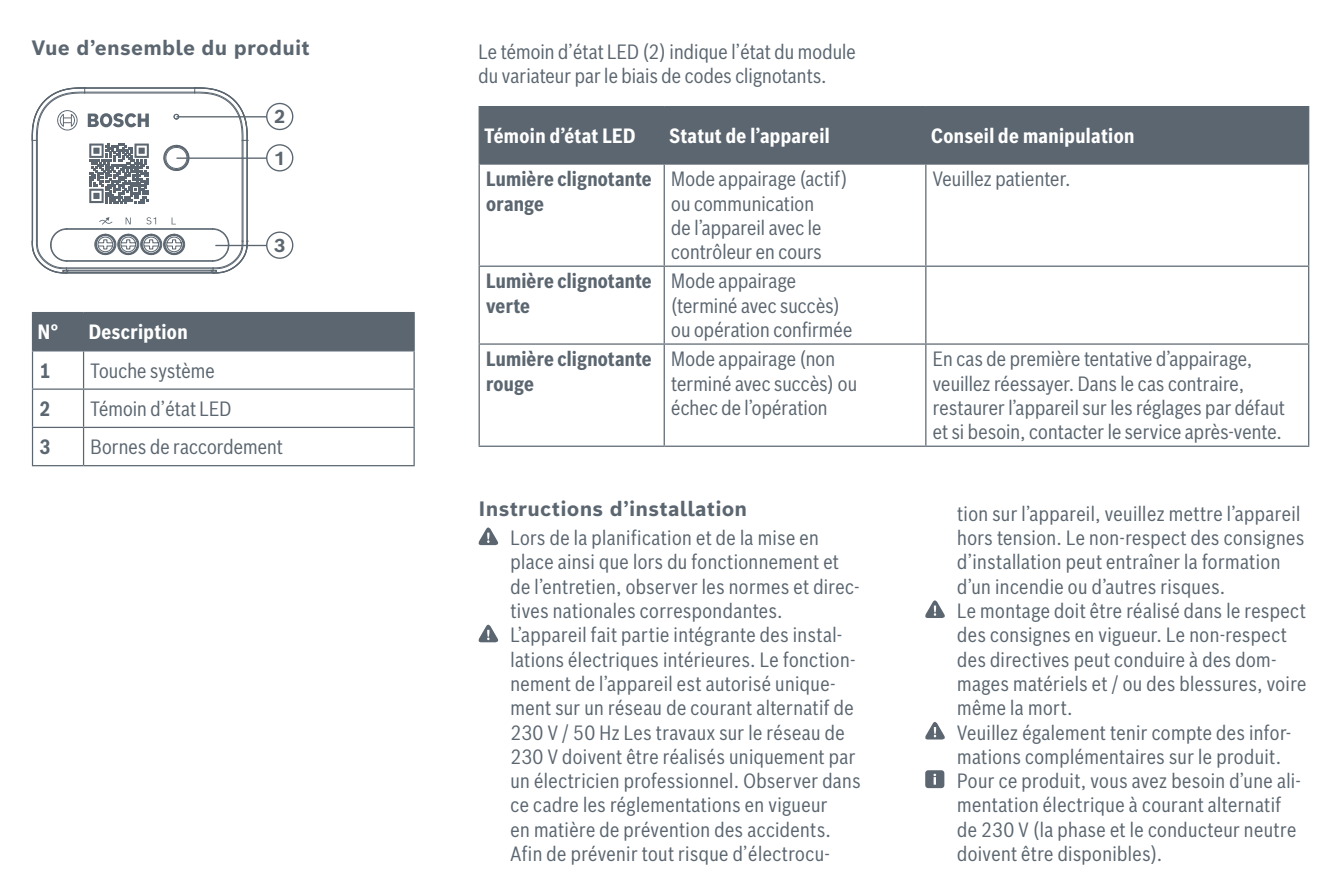
<style>
.page{position:relative;width:1340px;height:893px;background:#fff}
.page>*{position:absolute;margin:0;border:0;box-sizing:border-box;transform-origin:0 0}
.t1{font:20.25px/24.3px "Bosch Sans Cond";letter-spacing:.02em;color:#5b6670}
.t2{font:700 20.25px/24.3px "Bosch Sans Cond";letter-spacing:.01em;color:#5b6670}
.t3{font:700 20.25px "Bosch Sans Cond";letter-spacing:.02em;color:#fff}
.t4{font:700 20.25px "Bosch Sans";letter-spacing:.01em;color:#5b6670}
.t5{font:700 18.22px "Bosch Sans";color:#5b6670}
</style>
<div class="page">
<hr style="left:37px;top:140px;width:1px;height:101px;background:#5b6670">
<hr style="left:36px;top:140px;width:1px;height:101px;background:#5b6670">
<hr style="left:32px;top:140px;width:1px;height:101px;background:#5b6670">
<hr style="left:67px;top:229px;width:146px;height:1px;background:#5b6670">
<hr style="left:66px;top:268px;width:147px;height:1px;background:#5b6670">
<hr style="left:67px;top:228px;width:146px;height:1px;background:#5b6670">
<hr style="left:85px;top:93px;width:110px;height:1px;background:#5b6670">
<hr style="left:66px;top:267px;width:147px;height:1px;background:#5b6670">
<hr style="left:242px;top:140px;width:1px;height:101px;background:#5b6670">
<hr style="left:85px;top:92px;width:110px;height:1px;background:#5b6670">
<hr style="left:243px;top:140px;width:1px;height:101px;background:#5b6670">
<hr style="left:67px;top:261px;width:146px;height:1px;background:#5b6670">
<hr style="left:67px;top:260px;width:146px;height:1px;background:#5b6670">
<hr style="left:66px;top:273px;width:147px;height:1px;background:#5b6670">
<hr style="left:247px;top:140px;width:1px;height:101px;background:#5b6670">
<hr style="left:67px;top:270px;width:145px;height:1px;background:#5b6670">
<hr style="left:246px;top:140px;width:1px;height:101px;background:#5b6670">
<hr style="left:85px;top:88px;width:110px;height:1px;background:#5b6670">
<hr style="left:67px;top:272px;width:145px;height:1px;background:#5b6670">
<svg style="left:32px;top:228px;width:37px;height:46px"></svg>
<svg style="left:163px;top:88px;width:85px;height:83px"></svg>
<svg style="left:210px;top:228px;width:38px;height:46px"></svg>
<svg style="left:32px;top:88px;width:117px;height:115px"></svg>
<svg style="left:94px;top:234px;width:91px;height:21px"></svg>
<svg style="left:146px;top:217px;width:10px;height:7px"></svg>
<svg style="left:126px;top:217px;width:5px;height:7px"></svg>
<svg style="left:99px;top:217px;width:13px;height:8px"></svg>
<hr style="left:176px;top:157px;width:117px;height:2px;background:#5b6670">
<div style="left:267px;top:145px;width:26px;height:26px;background:#fff;border-radius:50%"></div>
<div style="left:266px;top:144px;width:27px;height:28px;border:1px solid #5b6670;border-radius:50%"></div>
<hr style="left:176px;top:116px;width:117px;height:1px;background:#5b6670">
<div style="left:267px;top:103px;width:26px;height:26px;background:#fff;border-radius:50%"></div>
<div style="left:266px;top:103px;width:27px;height:27px;border:1px solid #5b6670;border-radius:50%"></div>
<hr style="left:215px;top:245px;width:78px;height:1px;background:#5b6670">
<div style="left:267px;top:232px;width:26px;height:26px;background:#fff;border-radius:50%"></div>
<div style="left:266px;top:231px;width:27px;height:28px;border:1px solid #5b6670;border-radius:50%"></div>
<div style="left:33px;top:313px;width:380px;height:37px;background:#5b6670"></div>
<hr style="left:32px;top:312px;width:52px;height:1px;background:#5b6670">
<hr style="left:32px;top:313px;width:1px;height:37px;background:#5b6670">
<hr style="left:84px;top:312px;width:331px;height:1px;background:#5b6670">
<hr style="left:83px;top:313px;width:1px;height:37px;background:#5b6670">
<hr style="left:413px;top:313px;width:2px;height:37px;background:#5b6670">
<hr style="left:32px;top:350px;width:52px;height:1px;background:#5b6670">
<hr style="left:32px;top:351px;width:1px;height:37px;background:#5b6670">
<hr style="left:84px;top:350px;width:331px;height:1px;background:#5b6670">
<hr style="left:83px;top:351px;width:1px;height:37px;background:#5b6670">
<hr style="left:413px;top:351px;width:2px;height:37px;background:#5b6670">
<hr style="left:32px;top:388px;width:52px;height:2px;background:#5b6670">
<hr style="left:32px;top:390px;width:1px;height:37px;background:#5b6670">
<hr style="left:84px;top:388px;width:331px;height:2px;background:#5b6670">
<hr style="left:83px;top:390px;width:1px;height:37px;background:#5b6670">
<hr style="left:413px;top:390px;width:2px;height:37px;background:#5b6670">
<hr style="left:32px;top:427px;width:52px;height:1px;background:#5b6670">
<hr style="left:32px;top:428px;width:1px;height:37px;background:#5b6670">
<hr style="left:84px;top:427px;width:331px;height:1px;background:#5b6670">
<hr style="left:83px;top:428px;width:1px;height:37px;background:#5b6670">
<hr style="left:413px;top:428px;width:2px;height:37px;background:#5b6670">
<hr style="left:32px;top:465px;width:52px;height:1px;background:#5b6670">
<hr style="left:84px;top:465px;width:331px;height:1px;background:#5b6670">
<div style="left:480px;top:107px;width:827px;height:56px;background:#5b6670"></div>
<hr style="left:478px;top:106px;width:186px;height:1px;background:#5b6670">
<hr style="left:478px;top:107px;width:2px;height:56px;background:#5b6670">
<hr style="left:664px;top:106px;width:261px;height:1px;background:#5b6670">
<hr style="left:663px;top:107px;width:2px;height:56px;background:#5b6670">
<hr style="left:925px;top:106px;width:384px;height:1px;background:#5b6670">
<hr style="left:925px;top:107px;width:1px;height:56px;background:#5b6670">
<hr style="left:1307px;top:107px;width:2px;height:56px;background:#5b6670">
<hr style="left:478px;top:163px;width:186px;height:2px;background:#5b6670">
<hr style="left:478px;top:165px;width:2px;height:101px;background:#5b6670">
<hr style="left:664px;top:163px;width:261px;height:2px;background:#5b6670">
<hr style="left:663px;top:165px;width:2px;height:101px;background:#5b6670">
<hr style="left:925px;top:163px;width:384px;height:2px;background:#5b6670">
<hr style="left:925px;top:165px;width:1px;height:101px;background:#5b6670">
<hr style="left:1307px;top:165px;width:2px;height:101px;background:#5b6670">
<hr style="left:478px;top:266px;width:186px;height:1px;background:#5b6670">
<hr style="left:478px;top:267px;width:2px;height:76px;background:#5b6670">
<hr style="left:664px;top:266px;width:261px;height:1px;background:#5b6670">
<hr style="left:663px;top:267px;width:2px;height:76px;background:#5b6670">
<hr style="left:925px;top:266px;width:384px;height:1px;background:#5b6670">
<hr style="left:925px;top:267px;width:1px;height:76px;background:#5b6670">
<hr style="left:1307px;top:267px;width:2px;height:76px;background:#5b6670">
<hr style="left:478px;top:343px;width:186px;height:2px;background:#5b6670">
<hr style="left:478px;top:345px;width:2px;height:101px;background:#5b6670">
<hr style="left:664px;top:343px;width:261px;height:2px;background:#5b6670">
<hr style="left:663px;top:345px;width:2px;height:101px;background:#5b6670">
<hr style="left:925px;top:343px;width:384px;height:2px;background:#5b6670">
<hr style="left:925px;top:345px;width:1px;height:101px;background:#5b6670">
<hr style="left:1307px;top:345px;width:2px;height:101px;background:#5b6670">
<hr style="left:478px;top:446px;width:186px;height:1px;background:#5b6670">
<hr style="left:664px;top:446px;width:261px;height:1px;background:#5b6670">
<hr style="left:925px;top:446px;width:384px;height:1px;background:#5b6670">
<svg style="left:478px;top:527px;width:20px;height:19px"></svg>
<svg style="left:478px;top:624px;width:21px;height:19px"></svg>
<svg style="left:925px;top:600px;width:20px;height:18px"></svg>
<svg style="left:925px;top:722px;width:20px;height:18px"></svg>
<div style="left:925px;top:770px;width:19px;height:18px;background:#5b6670;border-radius:3px"></div>
<svg style="left:933px;top:774px;width:3px;height:11px"></svg>
<p class="t4" style="left:32px;top:30px;width:279px">Vue d’ensemble du produit</p>
<p class="t5" style="left:274px;top:105px;width:13px">2</p>
<p class="t5" style="left:274px;top:146px;width:13px">1</p>
<p class="t5" style="left:274px;top:233px;width:13px">3</p>
<p class="t3" style="left:38px;top:317px;width:22px">N°</p>
<p class="t3" style="left:89px;top:317px;width:100px">Description</p>
<p class="t2" style="left:40px;top:357px;width:12px">1</p>
<p class="t1" style="left:91px;top:357px;width:126px">Touche système</p>
<p class="t2" style="left:40px;top:395px;width:12px">2</p>
<p class="t1" style="left:91px;top:395px;width:142px">Témoin d’état LED</p>
<p class="t2" style="left:40px;top:434px;width:12px">3</p>
<p class="t1" style="left:91px;top:433px;width:194px">Bornes de raccordement</p>
<p class="t1" style="left:478px;top:38px;width:379px">Le témoin d’état LED (2) indique l’état du module du variateur par le biais de codes clignotants.</p>
<p class="t3" style="left:484px;top:121px;width:153px">Témoin d’état LED</p>
<p class="t3" style="left:669px;top:121px;width:162px">Statut de l’appareil</p>
<p class="t3" style="left:931px;top:121px;width:205px">Conseil de manipulation</p>
<p class="t2" style="left:486px;top:166px;width:167px">Lumière clignotante orange</p>
<p class="t1" style="left:671px;top:165px;width:178px">Mode appairage (actif) ou communication<br>de l’appareil avec le contrôleur en cours</p>
<p class="t1" style="left:932px;top:165px;width:139px">Veuillez patienter.</p>
<p class="t2" style="left:486px;top:268px;width:167px">Lumière clignotante verte</p>
<p class="t1" style="left:671px;top:268px;width:182px">Mode appairage (terminé avec succès) ou opération confirmée</p>
<p class="t2" style="left:486px;top:346px;width:167px">Lumière clignotante rouge</p>
<p class="t1" style="left:671px;top:345px;width:187px">Mode appairage (non terminé avec succès) ou échec de l’opération</p>
<p class="t1" style="left:932px;top:345px;width:353px">En cas de première tentative d’appairage, veuillez réessayer. Dans le cas contraire, restaurer l’appareil sur les réglages par défaut et si besoin, contacter le service après-vente.</p>
<p class="t4" style="left:478px;top:492px;width:270px">Instructions d’installation</p>
<p class="t1" style="left:510px;top:524px;width:352px">Lors de la planification et de la mise en place ainsi que lors du fonctionnement et de l’entretien, observer les normes et direc&shy;tives nationales correspondantes.<br>L’appareil fait partie intégrante des instal&shy;lations électriques intérieures. Le fonction&shy;nement de l’appareil est autorisé unique&shy;ment sur un réseau de courant alternatif de 230 V / 50 Hz Les travaux sur le réseau de 230 V doivent être réalisés uniquement par un électricien professionnel. Observer dans ce cadre les réglementations en vigueur<br>en matière de prévention des accidents.<br>Afin de prévenir tout risque d’électrocu-</p>
<p class="t1" style="left:957px;top:500px;width:351px">tion sur l’appareil, veuillez mettre l’appareil hors tension. Le non-respect des consignes d’installation peut entraîner la formation d’un incendie ou d’autres risques.<br>Le montage doit être réalisé dans le respect des consignes en vigueur. Le non-respect des directives peut conduire à des dom&shy;mages matériels et / ou des blessures, voire même la mort.<br>Veuillez également tenir compte des infor&shy;mations complémentaires sur le produit.<br>Pour ce produit, vous avez besoin d’une ali&shy;mentation électrique à courant alternatif<br>de 230 V (la phase et le conducteur neutre doivent être disponibles).</p>
</div>
